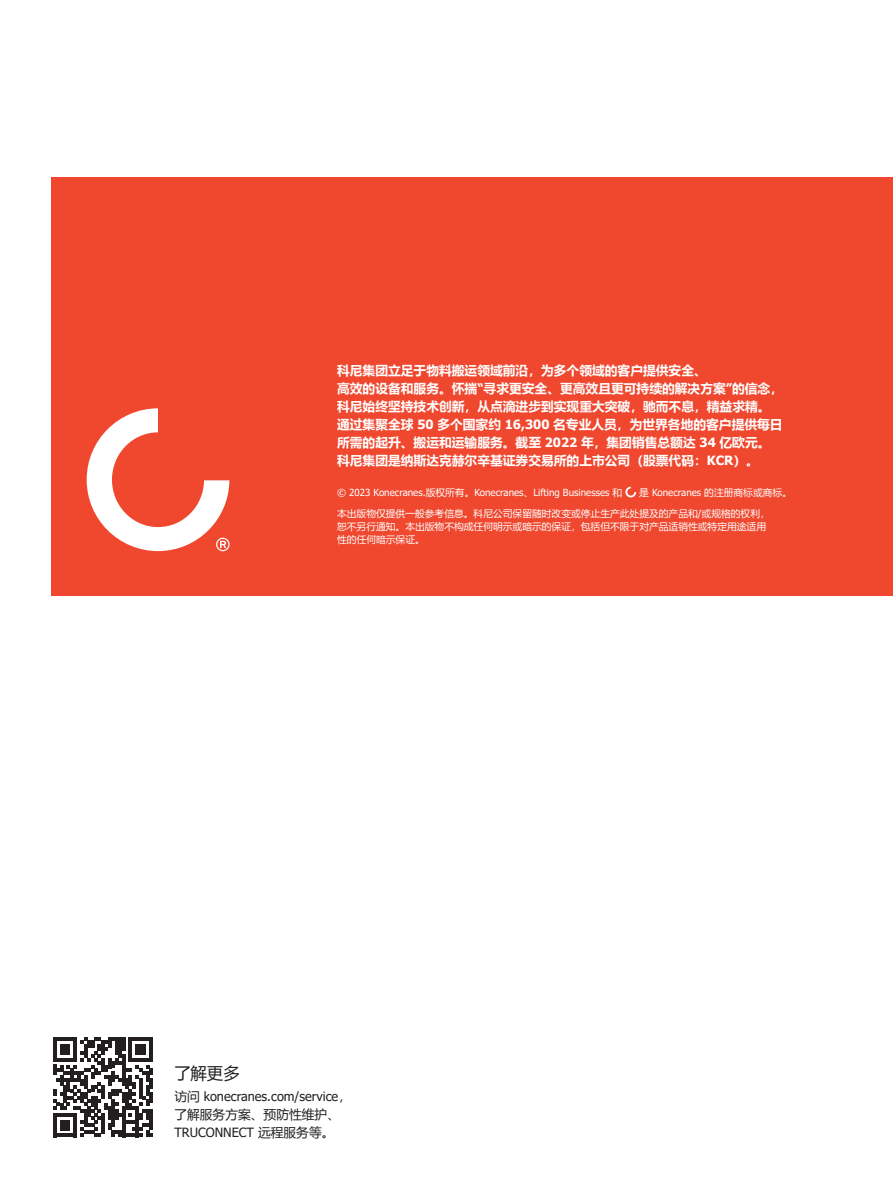
<style>
.page{position:relative;width:893px;height:1191px;background:#fff}
.page>*{position:absolute;margin:0;border:0;box-sizing:border-box;transform-origin:0 0}
.Subhead_for_body_copy{font:16.5px "Microsoft Ya Hei";color:#231f20}
.Back_cover_KC{font:700 12.75px/18px "Microsoft Ya Hei";color:#fff}
.Body_copy{font:12.75px/18px "Tahoma";color:#231f20}
.Legal{font:9.75px/12.8px "Microsoft Ya Hei";color:#fff}
.Legal-2{font:9.75px "Tahoma";color:#fff}
.s1{font-family:"Tahoma"}
.s2{font-family:"Microsoft Ya Hei"}
</style>
<div class="page">
<div style="left:51px;top:177px;width:842px;height:418px;background:#ef482f"></div>
<svg style="left:625px;top:486px;width:11px;height:11px"></svg>
<svg style="left:53px;top:1037px;width:100px;height:100px"></svg>
<svg style="left:87px;top:408px;width:143px;height:143px"></svg>
<p class="Back_cover_KC" style="left:337px;top:361px;width:447px">科尼集团立足于物料搬运领域前沿，为多个领域的客户提供安全、<br>高效的设备和服务。怀揣<span class="s1">“</span>寻求更安全、更高效且更可持续的解决方案<span class="s1">”</span>的信念，科尼始终坚持技术创新，从点滴进步到实现重大突破，驰而不息，精益求精。通过集聚全球 <span class="s1">50</span> 多个国家约 <span class="s1">16,300</span> 名专业人员，为世界各地的客户提供每日所需的起升、搬运和运输服务。截至 <span class="s1">2022</span> 年，集团销售总额达 <span class="s1">34</span> 亿欧元。科尼集团是纳斯达克赫尔辛基证券交易所的上市公司（股票代码：<span class="s1">KCR</span>）。</p>
<p class="Legal-2" style="left:337px;top:486px;width:287px">© 2023 Konecranes.<span class="s2">版权所有。</span>Konecranes<span class="s2">、</span>Lifting Businesses <span class="s2">和</span></p>
<p class="Legal" style="left:639px;top:486px;width:154px">是 <span class="s1">Konecranes</span> 的注册商标或商标。</p>
<p class="Legal" style="left:337px;top:507px;width:434px">本出版物仅提供一般参考信息。科尼公司保留随时改变或停止生产此处提及的产品和<span class="s1">/</span>或规格的权利，恕不另行通知。本出版物不构成任何明示或暗示的保证，包括但不限于对产品适销性或特定用途适用性的任何暗示保证。</p>
<p class="Subhead_for_body_copy" style="left:174px;top:1061px;width:67px">了解更多</p>
<p class="Body_copy" style="left:174px;top:1088px;width:178px"><span class="s2">访问</span> konecranes.com/service<span class="s2">，了解服务方案、预防性维护、<br></span>TRUCONNECT <span class="s2">远程服务等。</span></p>
</div>
